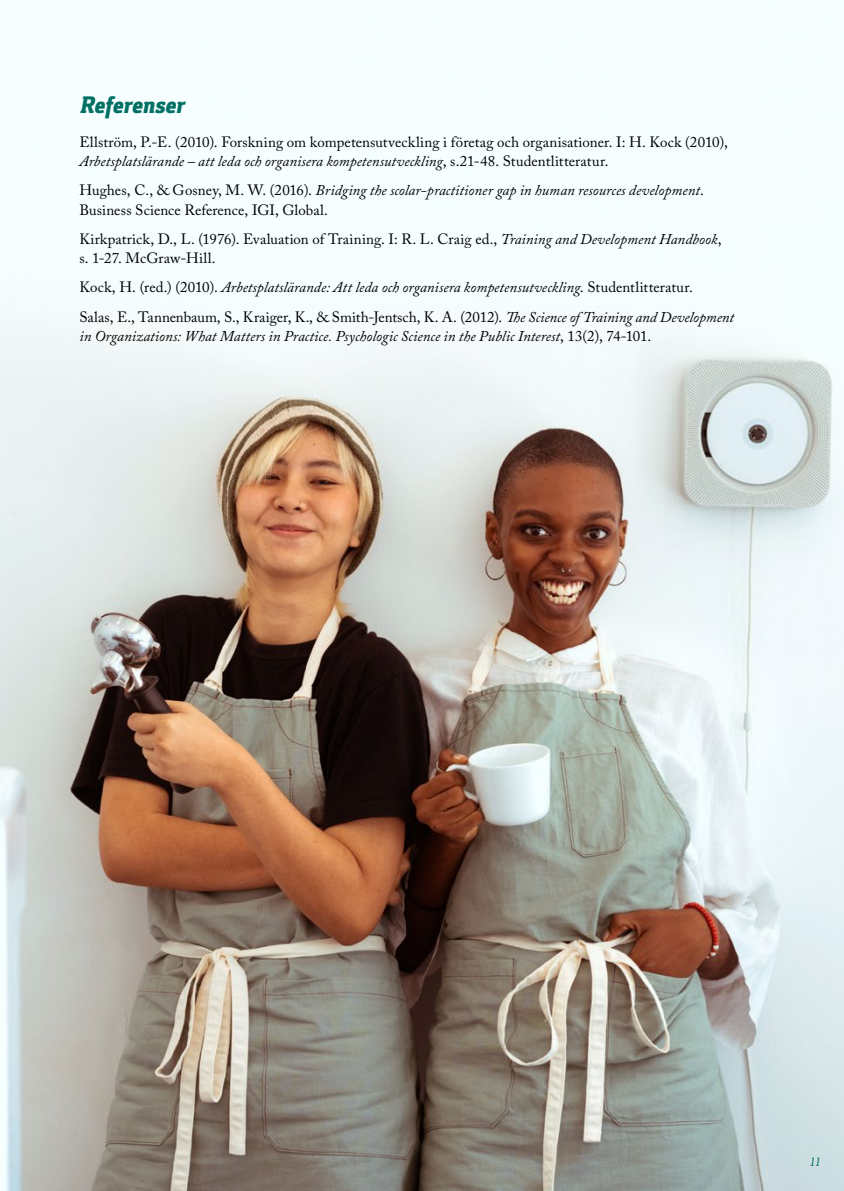
<style>
.page{position:relative;width:844px;height:1191px;background:#fff}
.page>*{position:absolute;margin:0;border:0;box-sizing:border-box;transform-origin:0 0}
.Rubrik_inlaga_1{font:italic 800 24.5px "Foral Pro";letter-spacing:-.01em;color:#006f64}
.Bröd_referenser{font:14.88px/19.2px "Adobe Caslon Pro";letter-spacing:.01em;color:#000}
.Bröd_referenser-2{font:italic 14.88px/19.2px "Adobe Caslon Pro";letter-spacing:.005em;color:#000}
.t1{font:italic 12.25px "Foral Pro";color:#006f64}
.s1{font-style:italic}
.s2{font-style:normal}
</style>
<div class="page">
<img style="left:0;top:131px;width:843px;height:1060px">
<h1 class="Rubrik_inlaga_1" style="left:79px;top:90px;width:106px">Referenser</h1>
<p class="Bröd_referenser" style="left:79px;top:132px;width:649px">Ellström, P.-E. (2010). Forskning om kompetensutveckling i företag och organisationer. I: H. Kock (2010),<br><span class="s1">Arbetsplatslärande – att leda och organisera kompetensutveckling</span>, s.21-48. Studentlitteratur.</p>
<p class="Bröd_referenser" style="left:79px;top:181px;width:625px">Hughes, C., &amp; Gosney, M. W. (2016). <span class="s1">Bridging the scolar-practitioner gap in human resources development</span>.<br>Business Science Reference, IGI, Global.</p>
<p class="Bröd_referenser" style="left:79px;top:229px;width:643px">Kirkpatrick, D., L. (1976). Evaluation of Training. I: R. L. Craig ed., <span class="s1">Training and Development Handbook</span>, s. 1-27. McGraw-Hill.</p>
<p class="Bröd_referenser-2" style="left:79px;top:278px;width:615px"><span class="s2">Kock, H. (red.) (2010).</span> Arbetsplatslärande: Att leda och organisera kompetensutveckling<span class="s2">. Studentlitteratur.</span></p>
<p class="Bröd_referenser-2" style="left:79px;top:307px;width:656px"><span class="s2">Salas, E., Tannenbaum, S., Kraiger, K., &amp; Smith-Jentsch, K. A. (2012).</span> The Science of Training and Development in Organizations: What Matters in Practice. Psychologic Science in the Public Interest<span class="s2">, 13(2), 74-101.</span></p>
<p class="t1" style="left:809px;top:1155px;width:11px">11</p>
</div>
